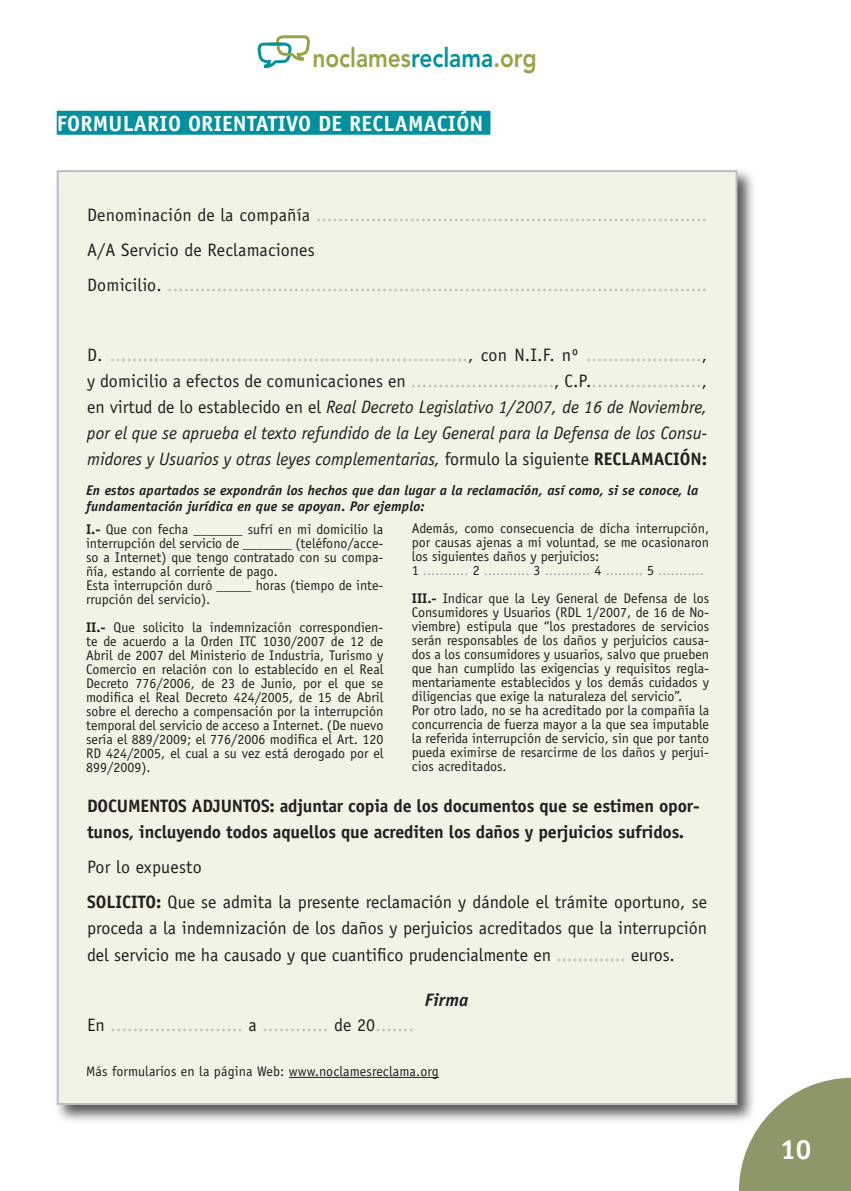
<style>
.page{position:relative;width:851px;height:1191px;background:#fff}
.page>*{position:absolute;margin:0;border:0;box-sizing:border-box;transform-origin:0 0}
.t1{font:700 28px "Officina Sans";color:#fff}
.t2{font:800 26.6px "Avenir";color:#93a445;scale:.85 1}
.TITULO_1{font:700 22px "Officina Sans";letter-spacing:.01em;color:#fff}
.texto_ok{font:italic 18px/26px "Officina Sans";color:#231f20;text-align:justify}
.texto_ok-2{font:18px "Officina Sans";letter-spacing:.01em;color:#bcbdc0}
.texto_ok-3{font:18px/26px "Officina Sans";color:#231f20;text-align:justify}
.texto_ok-4{font:700 18px/26px "Officina Sans";letter-spacing:-.01em;color:#231f20}
.texto_ok-5{font:italic 700 18px "Officina Sans";letter-spacing:.01em;color:#231f20}
.texto_ok-6{font:14px/14px "Officina Sans";color:#231f20;text-align:justify}
.texto_ok-7{font:italic 700 14px/16px "Officina Sans";letter-spacing:.01em;color:#231f20}
.texto_ok-8{font:14px "Officina Sans";color:#a8a9ad}
.s1{color:#00919f}
.s2{color:#231f20}
.s3{font-style:normal}
.s4{font-style:normal;color:#bcbdc0}
.s5{font-weight:700;font-style:normal}
.s6{font-weight:700}
.s7{color:#bcbdc0}
</style>
<div class="page">
<svg style="left:739px;top:1077px;width:111px;height:114px"></svg>
<svg style="left:257px;top:35px;width:53px;height:34px"></svg>
<hr style="left:269px;top:43px;width:14px;height:3px;background:#00919f">
<div style="left:57px;top:111px;width:433px;height:24px;background:#00919f"></div>
<div style="left:54px;top:167px;width:702px;height:956px;background:#231f20;opacity:.75"></div>
<div style="left:58px;top:171px;width:678px;height:933px;background:#f1f3e7"></div>
<hr style="left:289px;top:1077px;width:150px;height:1px;background:#231f20">
<p class="t2" style="left:312px;top:42px;width:265px">noclames<span class="s1">reclama</span>.org</p>
<p class="TITULO_1" style="left:57px;top:109px;width:428px">FORMULARIO ORIENTATIVO DE RECLAMACIÓN</p>
<p class="texto_ok-2" style="left:87px;top:204px;width:621px"><span class="s2">Denominación de la compañía</span> .......................................................................</p>
<p class="texto_ok-3" style="left:87px;top:237px;width:229px">A/A Servicio de Reclamaciones</p>
<p class="texto_ok-2" style="left:87px;top:274px;width:621px"><span class="s2">Domicilio.</span> ..................................................................................................</p>
<p class="texto_ok" style="left:87px;top:342px;width:621px"><span class="s3">D.</span> <span class="s4">.................................................................</span><span class="s3">, con N.I.F. nº</span> <span class="s4">.....................</span><span class="s3">, y domicilio a efectos de comunicaciones en</span> <span class="s4">..........................</span><span class="s3">, C.P.</span><span class="s4">....................</span><span class="s3">, en virtud de lo establecido en el</span> Real Decreto Legislativo 1/2007, de 16 de Noviembre, por el que se aprueba el texto refundido de la Ley General para la Defensa de los Consu&shy;midores y Usuarios y otras leyes complementarias, <span class="s3">formulo la siguiente</span> <span class="s5">RECLAMACIÓN:</span></p>
<p class="texto_ok-7" style="left:86px;top:482px;width:613px">En estos apartados se expondrán los hechos que dan lugar a la reclamación, así como, si se conoce, la fundamentación jurídica en que se apoyan. Por ejemplo:</p>
<p class="texto_ok-6" style="left:86px;top:522px;width:299px"><span class="s6">I.-</span> Que con fecha _______ sufrí en mi domicilio la interrupción del servicio de _______ (teléfono/acce&shy;so a Internet) que tengo contratado con su compa&shy;ñía, estando al corriente de pago.</p>
<p class="texto_ok-6" style="left:86px;top:578px;width:299px">Esta interrupción duró _____ horas (tiempo de inte&shy;rrupción del servicio).</p>
<p class="texto_ok-6" style="left:86px;top:620px;width:299px"><span class="s6">II.-</span> Que solicito la indemnización correspondien&shy;te de acuerdo a la Orden ITC 1030/2007 de 12 de Abril de 2007 del Ministerio de Industria, Turismo y Comercio en relación con lo establecido en el Real Decreto 776/2006, de 23 de Junio, por el que se modifica el Real Decreto 424/2005, de 15 de Abril sobre el derecho a compensación por la interrupción temporal del servicio de acceso a Internet. (De nuevo sería el 889/2009; el 776/2006 modifica el Art. 120<br>RD 424/2005, el cual a su vez está derogado por el 899/2009).</p>
<p class="texto_ok-6" style="left:412px;top:521px;width:299px">Además, como consecuencia de dicha interrupción, por causas ajenas a mi voluntad, se me ocasionaron los siguientes daños y perjuicios:</p>
<p class="texto_ok-8" style="left:412px;top:562px;width:293px"><span class="s2">1</span> ........... <span class="s2">2</span> ........... <span class="s2">3</span> ........... <span class="s2">4</span> ......... <span class="s2">5</span> ...........</p>
<p class="texto_ok-6" style="left:412px;top:591px;width:299px"><span class="s6">III.-</span> Indicar que la Ley General de Defensa de los Consumidores y Usuarios (RDL 1/2007, de 16 de No&shy;viembre) estipula que “los prestadores de servicios serán responsables de los daños y perjuicios causa&shy;dos a los consumidores y usuarios, salvo que prueben que han cumplido las exigencias y requisitos regla&shy;mentariamente establecidos y los demás cuidados y diligencias que exige la naturaleza del servicio”.</p>
<p class="texto_ok-6" style="left:412px;top:703px;width:299px">Por otro lado, no se ha acreditado por la compañía la concurrencia de fuerza mayor a la que sea imputable la referida interrupción de servicio, sin que por tanto pueda eximirse de resarcirme de los daños y perjui&shy;cios acreditados.</p>
<p class="texto_ok-4" style="left:87px;top:793px;width:614px">DOCUMENTOS ADJUNTOS: adjuntar copia de los documentos que se estimen opor&shy;tunos, incluyendo todos aquellos que acrediten los daños y perjuicios sufridos.</p>
<p class="texto_ok-3" style="left:87px;top:854px;width:116px">Por lo expuesto</p>
<p class="texto_ok-3" style="left:87px;top:889px;width:621px"><span class="s6">SOLICITO:</span> Que se admita la presente reclamación y dándole el trámite oportuno, se proceda a la indemnización de los daños y perjuicios acreditados que la interrupción del servicio me ha causado y que cuantifico prudencialmente en <span class="s7">.............</span> euros.</p>
<p class="texto_ok-5" style="left:425px;top:988px;width:45px">Firma</p>
<p class="texto_ok-2" style="left:87px;top:1014px;width:328px"><span class="s2">En</span> ........................ <span class="s2">a</span> ............ <span class="s2">de 20</span>.......</p>
<p class="texto_ok-6" style="left:86px;top:1064px;width:354px">Más formularios en la página Web: www.noclamesreclama.org</p>
<p class="t1" style="left:780px;top:1132px;width:33px">10</p>
</div>
